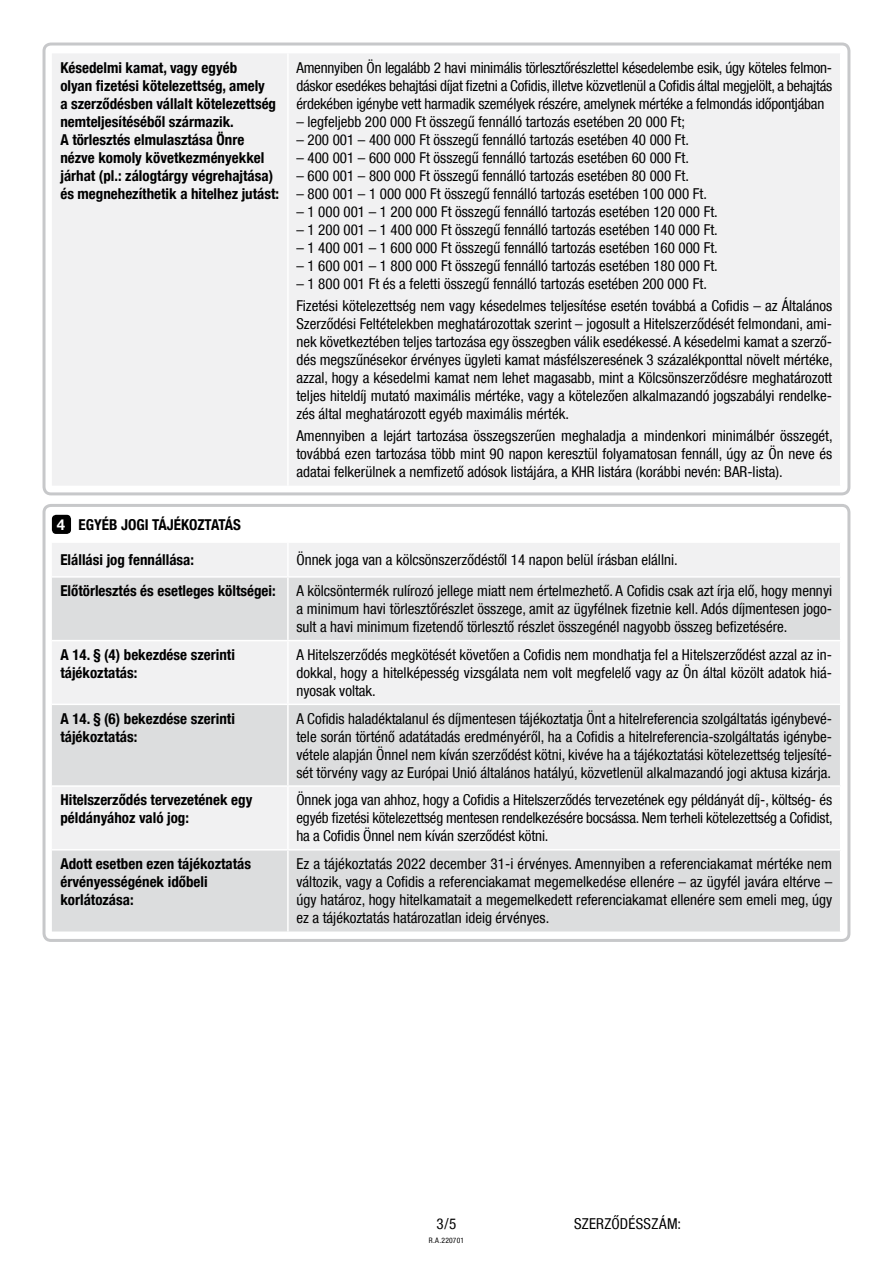
<style>
.page{position:relative;width:893px;height:1263px;background:#fff}
.page>*{position:absolute;margin:0;border:0;box-sizing:border-box;transform-origin:0 0}
.t1{font:condensed 15px/18px "Helvetica Neue LT Com";color:#000;text-align:justify}
.t2{font:700 condensed 15px/18px "Helvetica Neue LT Com";color:#000}
.t3{font:condensed 15px "Helvetica Neue LT Com";letter-spacing:.02em;color:#000}
.t4{font:condensed 7.5px "Helvetica Neue LT Com";letter-spacing:.02em;color:#000}
.s1{font-stretch:normal;color:#fff}
</style>
<div class="page">
<div style="left:52px;top:54px;width:788px;height:431px;background:#f1f1f2"></div>
<hr style="left:287px;top:53px;width:2px;height:433px;background:#fff">
<div style="left:43px;top:43px;width:807px;height:452px;border:3px solid #c7c8ca;border-radius:7px"></div>
<div style="left:52px;top:515px;width:19px;height:19px;background:#000;border-radius:4px"></div>
<div style="left:52px;top:543px;width:788px;height:33px;background:#f1f1f2"></div>
<svg style="left:52px;top:578px;width:788px;height:353px;fill:#dcddde"></svg>
<hr style="left:287px;top:543px;width:2px;height:33px;background:#fff">
<hr style="left:287px;top:578px;width:2px;height:62px;background:#fff">
<hr style="left:52px;top:640px;width:236px;height:1px;background:#fff">
<hr style="left:288px;top:640px;width:553px;height:1px;background:#fff">
<hr style="left:287px;top:641px;width:2px;height:63px;background:#fff">
<hr style="left:52px;top:704px;width:236px;height:1px;background:#fff">
<hr style="left:288px;top:704px;width:553px;height:1px;background:#fff">
<hr style="left:287px;top:705px;width:2px;height:80px;background:#fff">
<hr style="left:52px;top:785px;width:236px;height:2px;background:#fff">
<hr style="left:288px;top:785px;width:553px;height:2px;background:#fff">
<hr style="left:287px;top:787px;width:2px;height:62px;background:#fff">
<hr style="left:52px;top:849px;width:236px;height:1px;background:#fff">
<hr style="left:288px;top:849px;width:553px;height:1px;background:#fff">
<hr style="left:287px;top:850px;width:2px;height:81px;background:#fff">
<div style="left:43px;top:504px;width:807px;height:438px;border:3px solid #c7c8ca;border-radius:7px"></div>
<p class="t2" style="left:60px;top:58px;width:220px">Késedelmi kamat, vagy egyéb<br>olyan fizetési kötelezettség, amely<br>a szerződésben vállalt kötelezettség nemteljesítéséből származik.<br>A törlesztés elmulasztása Önre nézve komoly következményekkel járhat (pl.: zálogtárgy végrehajtása) és megnehezíthetik a hitelhez jutást:</p>
<p class="t1" style="left:296px;top:58px;width:537px">Amennyiben Ön legalább 2 havi minimális törlesztőrészlettel késedelembe esik, úgy köteles felmon&shy;dáskor esedékes behajtási díjat fizetni a Cofidis, illetve közvetlenül a Cofidis által megjelölt, a behajtás érdekében igénybe vett harmadik személyek részére, amelynek mértéke a felmondás időpontjában</p>
<p class="t1" style="left:296px;top:112px;width:390px">– legfeljebb 200 000 Ft összegű fennálló tartozás esetében 20 000 Ft;</p>
<p class="t1" style="left:296px;top:130px;width:394px">– 200 001 – 400 000 Ft összegű fennálló tartozás esetében 40 000 Ft.</p>
<p class="t1" style="left:296px;top:148px;width:394px">– 400 001 – 600 000 Ft összegű fennálló tartozás esetében 60 000 Ft.</p>
<p class="t1" style="left:296px;top:166px;width:394px">– 600 001 – 800 000 Ft összegű fennálló tartozás esetében 80 000 Ft.</p>
<p class="t1" style="left:296px;top:184px;width:412px">– 800 001 – 1 000 000 Ft összegű fennálló tartozás esetében 100 000 Ft.</p>
<p class="t1" style="left:296px;top:202px;width:423px">– 1 000 001 – 1 200 000 Ft összegű fennálló tartozás esetében 120 000 Ft.</p>
<p class="t1" style="left:296px;top:220px;width:423px">– 1 200 001 – 1 400 000 Ft összegű fennálló tartozás esetében 140 000 Ft.</p>
<p class="t1" style="left:296px;top:238px;width:423px">– 1 400 001 – 1 600 000 Ft összegű fennálló tartozás esetében 160 000 Ft.</p>
<p class="t1" style="left:296px;top:256px;width:423px">– 1 600 001 – 1 800 000 Ft összegű fennálló tartozás esetében 180 000 Ft.</p>
<p class="t1" style="left:296px;top:272px;width:537px;line-height:22.2px">– 1 800 001 Ft és a feletti összegű fennálló tartozás esetében 200 000 Ft.<br>Fizetési kötelezettség nem vagy késedelmes teljesítése esetén továbbá a Cofidis – az Általános</p>
<p class="t1" style="left:296px;top:314px;width:538px">Szerződési Feltételekben meghatározottak szerint – jogosult a Hitelszerződését felmondani, ami&shy;nek következtében teljes tartozása egy összegben válik esedékessé. A késedelmi kamat a szerző&shy;dés megszűnésekor érvényes ügyleti kamat másfélszeresének 3 százalékponttal növelt mértéke, azzal, hogy a késedelmi kamat nem lehet magasabb, mint a Kölcsönszerződésre meghatározott teljes hiteldíj mutató maximális mértéke, vagy a kötelezően alkalmazandó jogszabályi rendelke&shy;zés által meghatározott egyéb maximális mérték.</p>
<p class="t1" style="left:296px;top:427px;width:538px">Amennyiben a lejárt tartozása összegszerűen meghaladja a mindenkori minimálbér összegét, továbbá ezen tartozása több mint 90 napon keresztül folyamatosan fennáll, úgy az Ön neve és adatai felkerülnek a nemfizető adósok listájára, a KHR listára (korábbi nevén: BAR-lista).</p>
<p class="t2" style="left:57px;top:516px;width:186px"><span class="s1">4</span> EGYÉB JOGI TÁJÉKOZTATÁS</p>
<p class="t2" style="left:60px;top:551px;width:135px">Elállási jog fennállása:</p>
<p class="t1" style="left:296px;top:551px;width:383px">Önnek joga van a kölcsönszerződéstől 14 napon belül írásban elállni.</p>
<p class="t2" style="left:60px;top:582px;width:217px">Előtörlesztés és esetleges költségei:</p>
<p class="t1" style="left:296px;top:582px;width:537px">A kölcsöntermék rulírozó jellege miatt nem értelmezhető. A Cofidis csak azt írja elő, hogy mennyi a minimum havi törlesztőrészlet összege, amit az ügyfélnek fizetnie kell. Adós díjmentesen jogo&shy;sult a havi minimum fizetendő törlesztő részlet összegénél nagyobb összeg befizetésére.</p>
<p class="t2" style="left:60px;top:645px;width:176px">A 14. § (4) bekezdése szerinti tájékoztatás:</p>
<p class="t1" style="left:296px;top:645px;width:537px">A Hitelszerződés megkötését követően a Cofidis nem mondhatja fel a Hitelszerződést azzal az in&shy;dokkal, hogy a hitelképesség vizsgálata nem volt megfelelő vagy az Ön által közölt adatok hiá&shy;nyosak voltak.</p>
<p class="t2" style="left:60px;top:709px;width:176px">A 14. § (6) bekezdése szerinti tájékoztatás:</p>
<p class="t1" style="left:296px;top:709px;width:537px">A Cofidis haladéktalanul és díjmentesen tájékoztatja Önt a hitelreferencia szolgáltatás igénybevé&shy;tele során történő adatátadás eredményéről, ha a Cofidis a hitelreferencia-szolgáltatás igénybe&shy;vétele alapján Önnel nem kíván szerződést kötni, kivéve ha a tájékoztatási kötelezettség teljesíté&shy;sét törvény vagy az Európai Unió általános hatályú, közvetlenül alkalmazandó jogi aktusa kizárja.</p>
<p class="t2" style="left:60px;top:791px;width:193px">Hitelszerződés tervezetének egy példányához való jog:</p>
<p class="t1" style="left:296px;top:791px;width:538px">Önnek joga van ahhoz, hogy a Cofidis a Hitelszerződés tervezetének egy példányát díj-, költség- és egyéb fizetési kötelezettség mentesen rendelkezésére bocsássa. Nem terheli kötelezettség a Cofidist, ha a Cofidis Önnel nem kíván szerződést kötni.</p>
<p class="t2" style="left:60px;top:855px;width:192px">Adott esetben ezen tájékoztatás érvényességének időbeli korlátozása:</p>
<p class="t1" style="left:296px;top:854px;width:537px">Ez a tájékoztatás 2022 december 31-i érvényes. Amennyiben a referenciakamat mértéke nem változik, vagy a Cofidis a referenciakamat megemelkedése ellenére – az ügyfél javára eltérve – úgy határoz, hogy hitelkamatait a megemelkedett referenciakamat ellenére sem emeli meg, úgy ez a tájékoztatás határozatlan ideig érvényes.</p>
<p class="t1" style="left:437px;top:1214px;width:21px">3/5</p>
<p class="t4" style="left:429px;top:1236px;width:37px">R.A.220701</p>
<p class="t3" style="left:574px;top:1215px;width:109px">SZERZŐDÉSSZÁM:</p>
</div>
